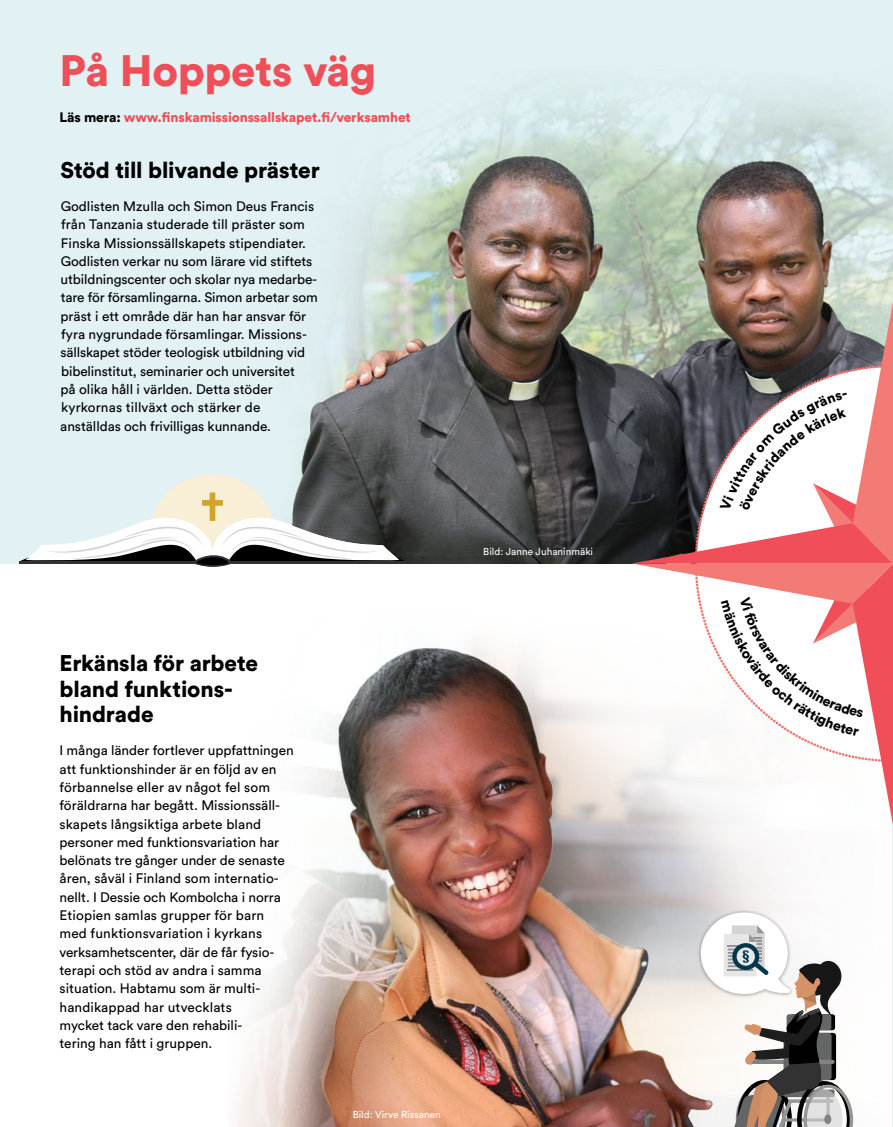
<style>
.page{position:relative;width:893px;height:1127px;background:#fff}
.page>*{position:absolute;margin:0;border:0;box-sizing:border-box;transform-origin:0 0}
.t1{font:900 43.5px "Circular Std";letter-spacing:-.01em;color:#f04e58}
.t2{font:900 22.5px/25.5px "Circular Std";letter-spacing:-.005em;color:#000}
.t3{font:13.65px/18.3px "Circular Std";color:#000}
.t4{font:900 13.65px "Circular Std";letter-spacing:-.01em;color:#f04e58}
.t5{font:10.05px "Circular Std";color:#fff}
.s1{color:#000}
</style>
<div class="page">
<div style="left:0;top:0;width:893px;height:563px;background:#e1f1f4"></div>
<img style="left:301px;top:91px;width:592px;height:472px">
<img style="left:236px;top:642px;width:657px;height:485px">
<svg style="left:20px;top:474px;width:385px;height:93px"></svg>
<img style="left:695px;top:907px;width:101px;height:92px">
<svg style="left:701px;top:912px;width:152px;height:215px"></svg>
<svg style="left:632px;top:302px;width:261px;height:523px"></svg>
<p class="t1" style="left:60px;top:42px;width:318px">På Hoppets väg</p>
<p class="t4" style="left:60px;top:108px;width:353px"><span class="s1">Läs mera:</span> www.finskamissionssallskapet.fi/verksamhet</p>
<p class="t2" style="left:60px;top:156px;width:261px">Stöd till blivande präster</p>
<p class="t3" style="left:61px;top:197px;width:259px">Godlisten Mzulla och Simon Deus Francis från Tanzania studerade till präster som Finska Missionssällskapets stipendiater.<br>Godlisten verkar nu som lärare vid stiftets utbildningscenter och skolar nya medarbe&shy;tare för församlingarna. Simon arbetar som präst i ett område där han har ansvar för fyra nygrundade församlingar. Missions&shy;sällskapet stöder teologisk utbildning vid bibelinstitut, seminarier och universitet</p>
<p class="t3" style="left:61px;top:380px;width:214px">på olika håll i världen. Detta stöder</p>
<p class="t3" style="left:61px;top:398px;width:201px">kyrkornas tillväxt och stärker de</p>
<p class="t3" style="left:60px;top:416px;width:212px">anställdas och frivilligas kunnande.</p>
<p class="t2" style="left:60px;top:650px;width:200px">Erkänsla för arbete bland funktions&shy;hindrade</p>
<p class="t3" style="left:60px;top:741px;width:236px">I många länder fortlever uppfattningen</p>
<p class="t3" style="left:60px;top:759px;width:219px">att funktionshinder är en följd av en förbannelse eller av något fel som</p>
<p class="t3" style="left:60px;top:796px;width:227px">föräldrarna har begått. Missionssäll&shy;skapets långsiktiga arbete bland personer med funktionsvariation har belönats tre gånger under de senaste åren, såväl i Finland som internatio&shy;nellt. I Dessie och Kombolcha i norra Etiopien samlas grupper för barn med funktionsvariation i kyrkans verksamhetscenter, där de får fysio&shy;terapi och stöd av andra i samma situation. Habtamu som är multi&shy;handikappad har utvecklats</p>
<p class="t3" style="left:60px;top:1016px;width:184px">mycket tack vare den rehabili&shy;tering han fått i gruppen.</p>
<p class="t5" style="left:483px;top:545px;width:111px">Bild: Janne Juhaninmäki</p>
<p class="t5" style="left:353px;top:1108px;width:90px">Bild: Virve Rissanen</p>
</div>
